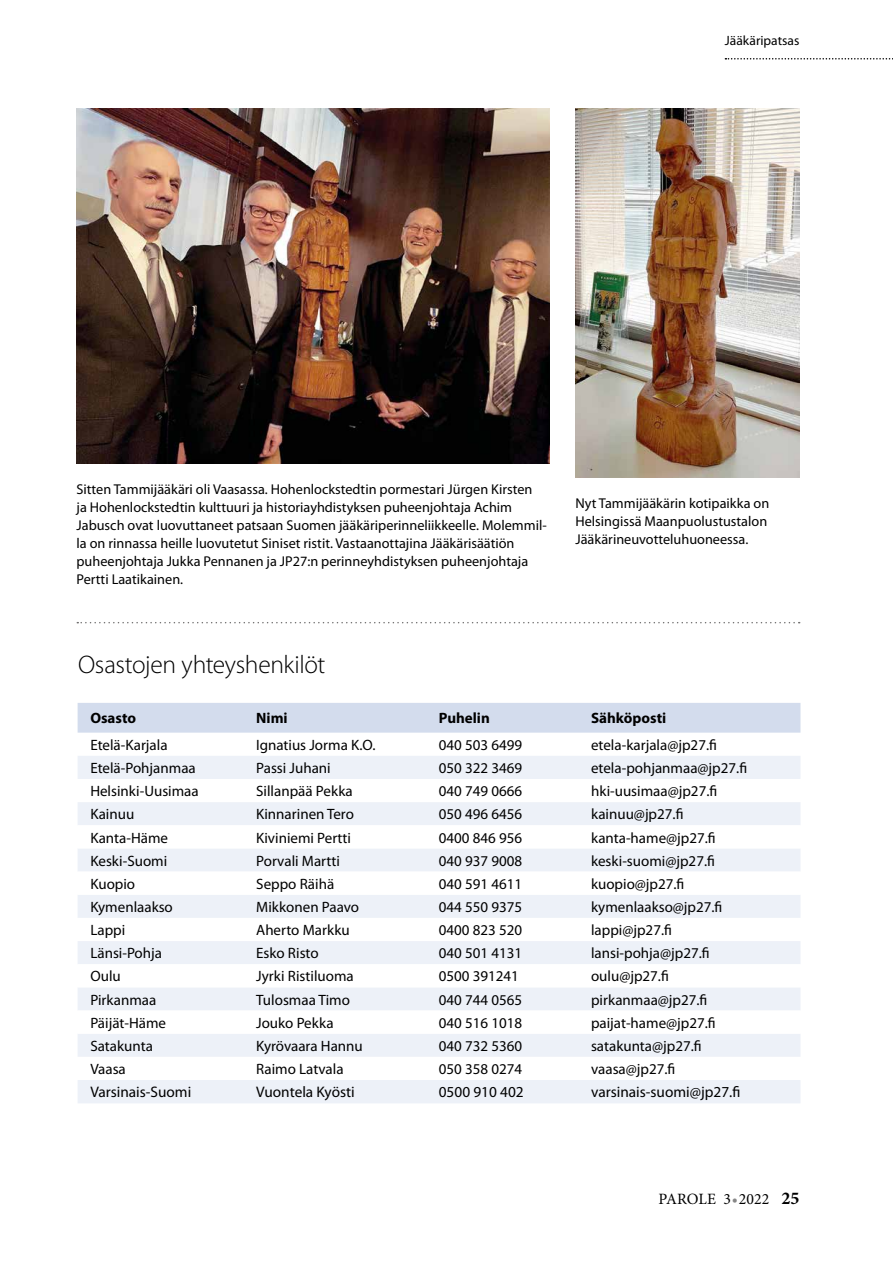
<style>
.page{position:relative;width:893px;height:1263px;background:#fff}
.page>*{position:absolute;margin:0;border:0;box-sizing:border-box;transform-origin:0 0}
.t1{font:300 25.5px "Myriad Pro";letter-spacing:-.015em;color:#000}
.t2{font:15.75px "Minion Pro";letter-spacing:.005em;color:#000}
.t3{font:15.3px "Myriad Pro";color:#000}
.t4{font:15px "Myriad Pro";color:#000}
.t5{font:700 15px "Myriad Pro";color:#000}
.t6{font:14.25px/18px "Myriad Pro";color:#000}
.t7{font:13.5px "Myriad Pro";color:#000}
.s1{color:#878787}
.s2{font-weight:700;font-size:18px}
</style>
<div class="page">
<img style="left:77px;top:108px;width:473px;height:355px">
<img style="left:575px;top:108px;width:225px;height:370px">
<div style="left:78px;top:703px;width:722px;height:30px;background:#d3dced"></div>
<div style="left:78px;top:756px;width:722px;height:347px;background:#edf1f8"></div>
<svg style="left:78px;top:779px;width:722px;height:301px"></svg>
<svg style="left:77px;top:622px;width:723px;height:1px"></svg>
<svg style="left:725px;top:58px;width:168px;height:2px"></svg>
<p class="t7" style="left:725px;top:32px;width:76px">Jääkäripatsas</p>
<p class="t6" style="left:77px;top:480px;width:472px">Sitten Tammijääkäri oli Vaasassa. Hohenlockstedtin pormestari Jürgen Kirsten<br>ja Hohenlockstedtin kulttuuri ja historiayhdistyksen puheenjohtaja Achim Jabusch ovat luovuttaneet patsaan Suomen jääkäriperinneliikkeelle. Molemmil&shy;la on rinnassa heille luovutetut Siniset ristit. Vastaanottajina Jääkärisäätiön puheenjohtaja Jukka Pennanen ja JP27:n perinneyhdistyksen puheenjohtaja Pertti Laatikainen.</p>
<h1 class="t1" style="left:78px;top:651px;width:249px">Osastojen yhteyshenkilöt</h1>
<p class="t6" style="left:575px;top:494px;width:195px">Nyt Tammijääkärin kotipaikka on<br>Helsingissä Maanpuolustustalon<br>Jääkärineuvotteluhuoneessa.</p>
<p class="t5" style="left:90px;top:708px;width:47px">Osasto</p>
<p class="t5" style="left:256px;top:708px;width:33px">Nimi</p>
<p class="t5" style="left:439px;top:708px;width:53px">Puhelin</p>
<p class="t5" style="left:591px;top:708px;width:77px">Sähköposti</p>
<p class="t4" style="left:90px;top:735px;width:79px">Etelä-Karjala</p>
<p class="t4" style="left:256px;top:735px;width:121px">Ignatius Jorma K.O.</p>
<p class="t4" style="left:439px;top:735px;width:85px">040 503 6499</p>
<p class="t4" style="left:591px;top:735px;width:127px">etela-karjala@jp27.fi</p>
<p class="t4" style="left:90px;top:759px;width:107px">Etelä-Pohjanmaa</p>
<p class="t4" style="left:256px;top:759px;width:76px">Passi Juhani</p>
<p class="t4" style="left:439px;top:759px;width:85px">050 322 3469</p>
<p class="t4" style="left:591px;top:759px;width:158px">etela-pohjanmaa@jp27.fi</p>
<p class="t4" style="left:90px;top:782px;width:110px">Helsinki-Uusimaa</p>
<p class="t4" style="left:256px;top:782px;width:98px">Sillanpää Pekka</p>
<p class="t4" style="left:439px;top:782px;width:85px">040 749 0666</p>
<p class="t4" style="left:591px;top:782px;width:128px">hki-uusimaa@jp27.fi</p>
<p class="t4" style="left:90px;top:805px;width:45px">Kainuu</p>
<p class="t4" style="left:256px;top:805px;width:99px">Kinnarinen Tero</p>
<p class="t4" style="left:439px;top:805px;width:85px">050 496 6456</p>
<p class="t4" style="left:591px;top:805px;width:94px">kainuu@jp27.fi</p>
<p class="t4" style="left:90px;top:828px;width:79px">Kanta-Häme</p>
<p class="t4" style="left:256px;top:828px;width:96px">Kiviniemi Pertti</p>
<p class="t4" style="left:439px;top:828px;width:85px">0400 846 956</p>
<p class="t4" style="left:591px;top:828px;width:126px">kanta-hame@jp27.fi</p>
<p class="t4" style="left:90px;top:851px;width:78px">Keski-Suomi</p>
<p class="t4" style="left:256px;top:851px;width:85px">Porvali Martti</p>
<p class="t4" style="left:439px;top:851px;width:85px">040 937 9008</p>
<p class="t4" style="left:591px;top:851px;width:125px">keski-suomi@jp27.fi</p>
<p class="t4" style="left:90px;top:874px;width:46px">Kuopio</p>
<p class="t4" style="left:256px;top:874px;width:80px">Seppo Räihä</p>
<p class="t4" style="left:439px;top:874px;width:85px">040 591 4611</p>
<p class="t4" style="left:591px;top:874px;width:95px">kuopio@jp27.fi</p>
<p class="t4" style="left:90px;top:898px;width:84px">Kymenlaakso</p>
<p class="t4" style="left:256px;top:898px;width:104px">Mikkonen Paavo</p>
<p class="t4" style="left:439px;top:898px;width:85px">044 550 9375</p>
<p class="t4" style="left:591px;top:898px;width:133px">kymenlaakso@jp27.fi</p>
<p class="t4" style="left:90px;top:921px;width:36px">Lappi</p>
<p class="t4" style="left:256px;top:921px;width:95px">Aherto Markku</p>
<p class="t4" style="left:439px;top:921px;width:85px">0400 823 520</p>
<p class="t4" style="left:591px;top:921px;width:82px">lappi@jp27.fi</p>
<p class="t4" style="left:90px;top:944px;width:73px">Länsi-Pohja</p>
<p class="t4" style="left:256px;top:944px;width:64px">Esko Risto</p>
<p class="t4" style="left:439px;top:944px;width:85px">040 501 4131</p>
<p class="t4" style="left:591px;top:944px;width:120px">lansi-pohja@jp27.fi</p>
<p class="t4" style="left:90px;top:967px;width:32px">Oulu</p>
<p class="t4" style="left:256px;top:967px;width:99px">Jyrki Ristiluoma</p>
<p class="t4" style="left:439px;top:967px;width:82px">0500 391241</p>
<p class="t4" style="left:591px;top:967px;width:79px">oulu@jp27.fi</p>
<p class="t4" style="left:90px;top:990px;width:68px">Pirkanmaa</p>
<p class="t4" style="left:256px;top:990px;width:95px">Tulosmaa Timo</p>
<p class="t4" style="left:439px;top:990px;width:85px">040 744 0565</p>
<p class="t4" style="left:591px;top:990px;width:118px">pirkanmaa@jp27.fi</p>
<p class="t4" style="left:90px;top:1013px;width:77px">Päijät-Häme</p>
<p class="t4" style="left:256px;top:1013px;width:79px">Jouko Pekka</p>
<p class="t4" style="left:439px;top:1013px;width:85px">040 516 1018</p>
<p class="t4" style="left:591px;top:1013px;width:126px">paijat-hame@jp27.fi</p>
<p class="t4" style="left:90px;top:1037px;width:64px">Satakunta</p>
<p class="t4" style="left:256px;top:1037px;width:108px">Kyrövaara Hannu</p>
<p class="t4" style="left:439px;top:1037px;width:85px">040 732 5360</p>
<p class="t4" style="left:591px;top:1037px;width:112px">satakunta@jp27.fi</p>
<p class="t4" style="left:90px;top:1060px;width:37px">Vaasa</p>
<p class="t4" style="left:256px;top:1060px;width:89px">Raimo Latvala</p>
<p class="t4" style="left:439px;top:1060px;width:85px">050 358 0274</p>
<p class="t4" style="left:591px;top:1060px;width:86px">vaasa@jp27.fi</p>
<p class="t3" style="left:90px;top:1083px;width:102px">Varsinais-Suomi</p>
<p class="t3" style="left:256px;top:1083px;width:100px">Vuontela Kyösti</p>
<p class="t3" style="left:439px;top:1083px;width:86px">0500 910 402</p>
<p class="t3" style="left:591px;top:1083px;width:151px">varsinais-suomi@jp27.fi</p>
<p class="t2" style="left:658px;top:1188px;width:142px">PAROLE 3<span class="s1">•</span>2022 <span class="s2">25</span></p>
</div>
